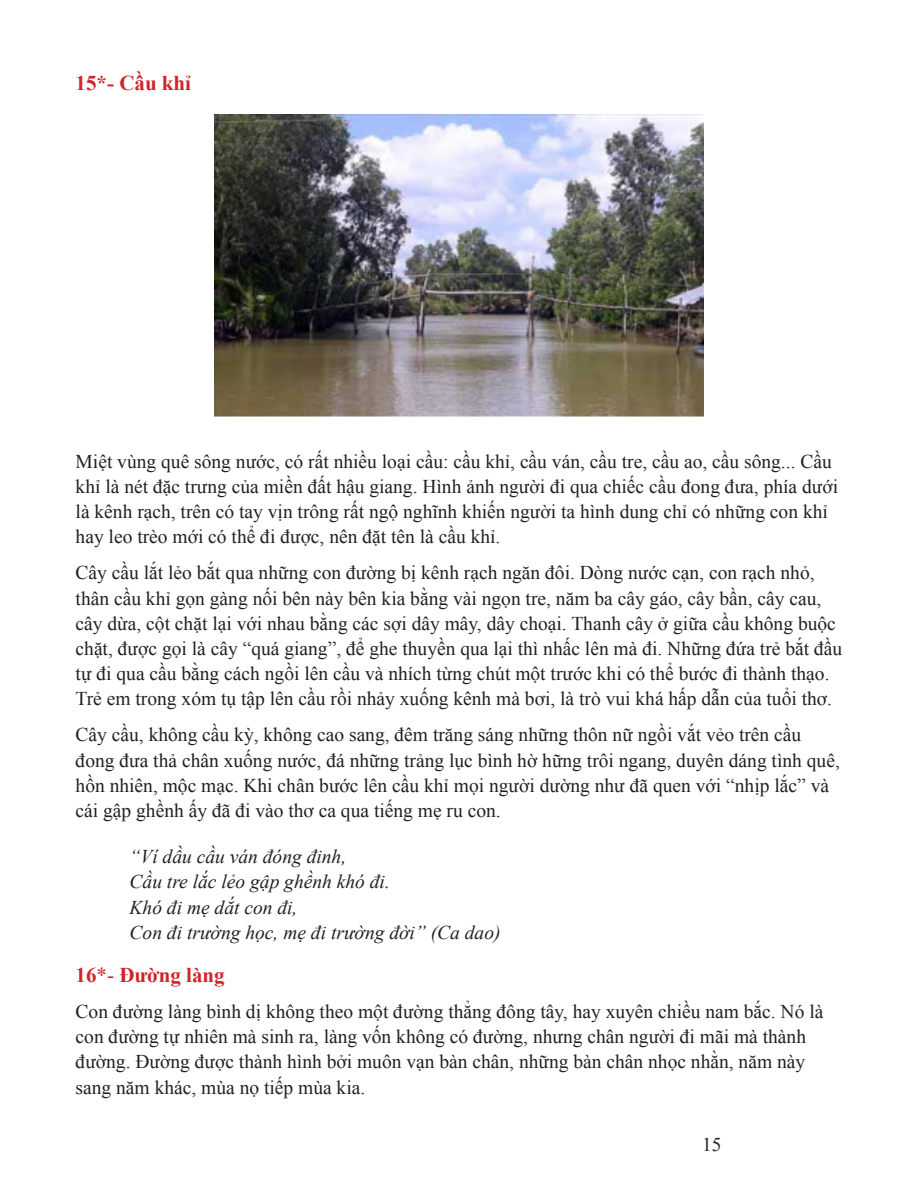
<style>
.page{position:relative;width:918px;height:1188px;background:#fff}
.page>*{position:absolute;margin:0;border:0;box-sizing:border-box;transform-origin:0 0}
.t1{font:700 21px "Times New Roman";color:#d1232a}
.t2{font:19.5px/25.2px "Times New Roman";color:#231f20}
.t3{font:italic 19.5px/25.2px "Times New Roman";color:#231f20}
.s1{font-weight:400}
</style>
<div class="page">
<img style="left:215px;top:114px;width:488px;height:303px">
<p class="t1" style="left:76px;top:68px;width:117px">15*- Cầu khỉ</p>
<p class="t2" style="left:76px;top:448px;width:764px">Miệt vùng quê sông nước, có rất nhiều loại cầu: cầu khỉ, cầu ván, cầu tre, cầu ao, cầu sông... Cầu khỉ là nét đặc trưng của miền đất hậu giang. Hình ảnh người đi qua chiếc cầu đong đưa, phía dưới là kênh rạch, trên có tay vịn trông rất ngộ nghĩnh khiến người ta hình dung chỉ có những con khỉ hay leo trèo mới có thể đi được, nên đặt tên là cầu khỉ.</p>
<p class="t2" style="left:76px;top:560px;width:768px">Cây cầu lắt lẻo bắt qua những con đường bị kênh rạch ngăn đôi. Dòng nước cạn, con rạch nhỏ, thân cầu khỉ gọn gàng nối bên này bên kia bằng vài ngọn tre, năm ba cây gáo, cây bần, cây cau, cây dừa, cột chặt lại với nhau bằng các sợi dây mây, dây choại. Thanh cây ở giữa cầu không buộc chặt, được gọi là cây “quá giang”, để ghe thuyền qua lại thì nhấc lên mà đi. Những đứa trẻ bắt đầu tự đi qua cầu bằng cách ngồi lên cầu và nhích từng chút một trước khi có thể bước đi thành thạo.<br>Trẻ em trong xóm tụ tập lên cầu rồi nhảy xuống kênh mà bơi, là trò vui khá hấp dẫn của tuổi thơ.</p>
<p class="t2" style="left:76px;top:722px;width:766px">Cây cầu, không cầu kỳ, không cao sang, đêm trăng sáng những thôn nữ ngồi vắt vẻo trên cầu đong đưa thả chân xuống nước, đá những trảng lục bình hờ hững trôi ngang, duyên dáng tình quê, hồn nhiên, mộc mạc. Khi chân bước lên cầu khỉ mọi người dường như đã quen với “nhịp lắc” và cái gập ghềnh ấy đã đi vào thơ ca qua tiếng mẹ ru con.</p>
<p class="t3" style="left:130px;top:844px;width:373px">“Ví dầu cầu ván đóng đinh,<br>Cầu tre lắc lẻo gập ghềnh khó đi.<br>Khó đi mẹ dắt con đi,<br>Con đi trường học, mẹ đi trường đời” (Ca dao)</p>
<p class="t1" style="left:76px;top:960px;width:151px">16<span class="s1">*-</span> Đường làng</p>
<p class="t2" style="left:76px;top:999px;width:749px">Con đường làng bình dị không theo một đường thẳng đông tây, hay xuyên chiều nam bắc. Nó là con đường tự nhiên mà sinh ra, làng vốn không có đường, nhưng chân người đi mãi mà thành đường. Đường được thành hình bởi muôn vạn bàn chân, những bàn chân nhọc nhằn, năm này sang năm khác, mùa nọ tiếp mùa kia.</p>
<p class="t2" style="left:702px;top:1132px;width:21px">15</p>
</div>
